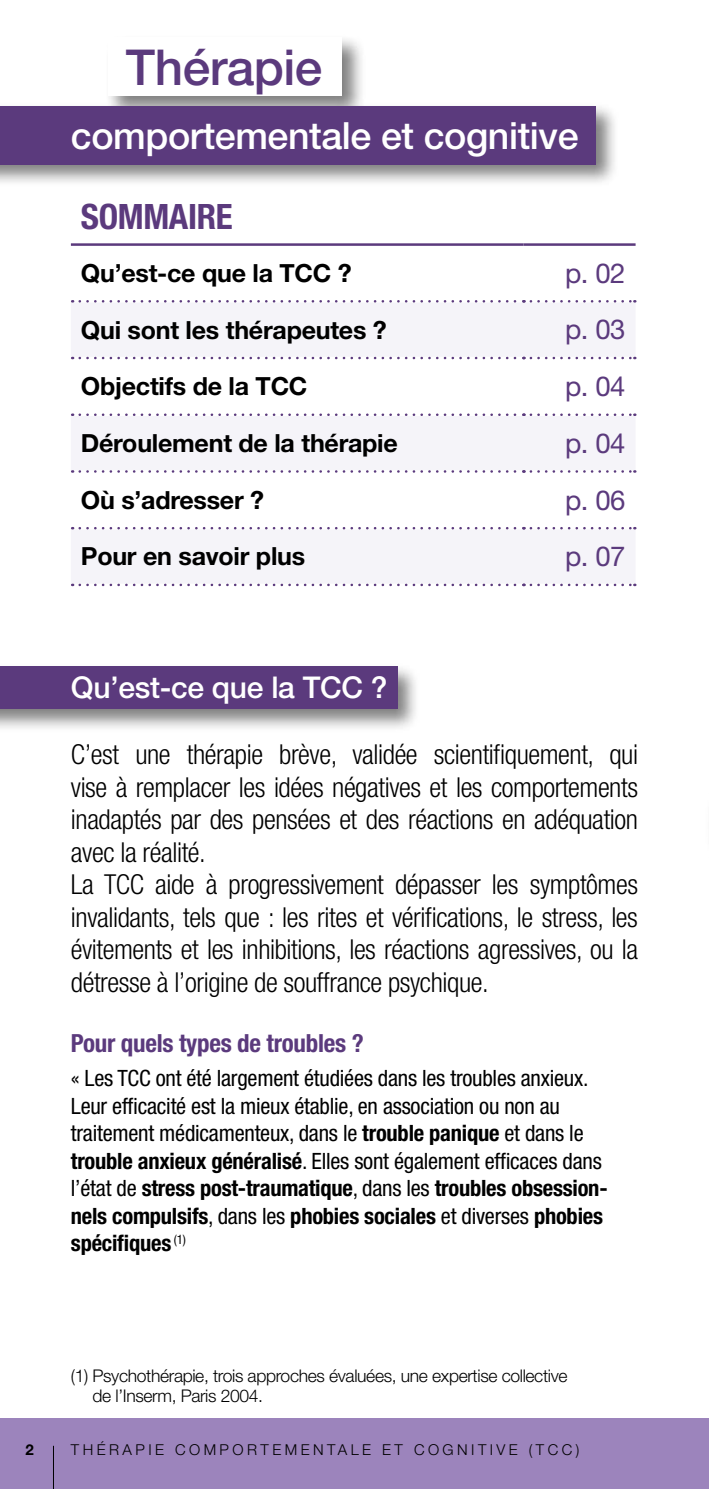
<style>
.page{position:relative;width:709px;height:1489px;background:#fff}
.page>*{position:absolute;margin:0;border:0;box-sizing:border-box;transform-origin:0 0}
.t1{font:500 49.5px "Helvetica Neue LT Pro";letter-spacing:-.01em;color:#5b3a7d}
.t2{font:500 37.5px "Helvetica Neue LT Pro";letter-spacing:-.01em;color:#fff}
.t3{font:700 condensed 35px "Helvetica Neue LT Pro";letter-spacing:-.01em;color:#5b3a7d}
.t4{font:500 30px "Helvetica Neue LT Pro";letter-spacing:-.01em;color:#fff}
.t5{font:300 condensed 27.5px/32.5px "Helvetica Neue LT Pro";letter-spacing:-.015em;color:#000}
.t6{font:27.5px "Helvetica Neue LT Pro";letter-spacing:-.015em;color:#5b3a7d}
.t7{font:700 25px "Helvetica Neue LT Pro";letter-spacing:-.01em;color:#000}
.t8{font:700 condensed 25px "Helvetica Neue LT Pro";letter-spacing:-.01em;color:#5b3a7d}
.t9{font:condensed 22.5px/27.5px "Helvetica Neue LT Pro";letter-spacing:-.01em;color:#000}
.t10{font:300 17.5px/20px "Helvetica Neue LT Pro";letter-spacing:-.02em;color:#000}
.t11{font:300 15px "Helvetica Neue LT Pro";letter-spacing:.23em;color:#000}
.t12{font:700 15px "Helvetica Neue LT Pro";color:#000}
.s1{font-weight:700}
</style>
<div class="page">
<div style="left:0;top:1417px;width:709px;height:71px;background:#9c84bc"></div>
<svg style="left:71px;top:301px;width:564px;height:284px;fill:#f5f4f9"></svg>
<hr style="left:72px;top:300px;width:451px;height:2px;background:#fff">
<hr style="left:523px;top:300px;width:111px;height:2px;background:#fff">
<hr style="left:72px;top:357px;width:451px;height:2px;background:#fff">
<hr style="left:523px;top:357px;width:111px;height:2px;background:#fff">
<hr style="left:72px;top:413px;width:451px;height:3px;background:#fff">
<hr style="left:523px;top:413px;width:111px;height:3px;background:#fff">
<hr style="left:72px;top:470px;width:451px;height:2px;background:#fff">
<hr style="left:523px;top:470px;width:111px;height:2px;background:#fff">
<hr style="left:72px;top:527px;width:451px;height:2px;background:#fff">
<hr style="left:523px;top:527px;width:111px;height:2px;background:#fff">
<hr style="left:72px;top:583px;width:451px;height:3px;background:#fff">
<hr style="left:523px;top:583px;width:111px;height:3px;background:#fff">
<hr style="left:71px;top:243px;width:452px;height:3px;background:#5b3a7d">
<hr style="left:523px;top:243px;width:112px;height:3px;background:#5b3a7d">
<svg style="left:80px;top:300px;width:444px;height:2px"></svg>
<svg style="left:531px;top:300px;width:104px;height:2px"></svg>
<svg style="left:80px;top:357px;width:444px;height:2px"></svg>
<svg style="left:531px;top:357px;width:104px;height:2px"></svg>
<svg style="left:80px;top:413px;width:444px;height:3px"></svg>
<svg style="left:531px;top:413px;width:104px;height:3px"></svg>
<svg style="left:80px;top:470px;width:444px;height:2px"></svg>
<svg style="left:531px;top:470px;width:104px;height:2px"></svg>
<svg style="left:80px;top:527px;width:444px;height:2px"></svg>
<svg style="left:531px;top:527px;width:104px;height:2px"></svg>
<svg style="left:80px;top:583px;width:444px;height:3px"></svg>
<svg style="left:531px;top:583px;width:104px;height:3px"></svg>
<div style="left:0;top:662px;width:421px;height:71px;background:#000;opacity:.5"></div>
<div style="left:0;top:666px;width:397px;height:43px;background:#5b3a7d"></div>
<div style="left:104px;top:34px;width:262px;height:86px;background:#000;opacity:.5"></div>
<div style="left:108px;top:38px;width:234px;height:58px;background:#fff"></div>
<div style="left:0;top:102px;width:619px;height:86px;background:#000;opacity:.5"></div>
<div style="left:0;top:106px;width:595px;height:58px;background:#5b3a7d"></div>
<hr style="left:708px;top:794px;width:1px;height:42px;background:#5b3a7d">
<hr style="left:53px;top:1445px;width:1px;height:43px;background:#000">
<h1 class="t1" style="left:126px;top:37px;width:198px">Thérapie</h1>
<h2 class="t2" style="left:71px;top:113px;width:509px">comportementale et cognitive</h2>
<p class="t3" style="left:81px;top:195px;width:153px">SOMMAIRE</p>
<p class="t7" style="left:81px;top:257px;width:272px">Qu’est-ce que la TCC ?</p>
<p class="t6" style="left:565px;top:256px;width:62px">p. 02</p>
<p class="t7" style="left:81px;top:314px;width:307px">Qui sont les thérapeutes ?</p>
<p class="t6" style="left:565px;top:313px;width:62px">p. 03</p>
<p class="t7" style="left:81px;top:370px;width:228px">Objectifs de la TCC</p>
<p class="t6" style="left:565px;top:369px;width:62px">p. 04</p>
<p class="t7" style="left:81px;top:427px;width:318px">Déroulement de la thérapie</p>
<p class="t6" style="left:565px;top:426px;width:62px">p. 04</p>
<p class="t7" style="left:81px;top:484px;width:185px">Où s’adresser ?</p>
<p class="t6" style="left:565px;top:483px;width:62px">p. 06</p>
<p class="t7" style="left:81px;top:540px;width:226px">Pour en savoir plus</p>
<p class="t6" style="left:565px;top:539px;width:62px">p. 07</p>
<p class="t4" style="left:71px;top:669px;width:318px">Qu’est-ce que la TCC ?</p>
<p class="t5" style="left:71px;top:738px;width:569px">C’est une thérapie brève, validée scientifiquement, qui vise à remplacer les idées négatives et les comportements inadaptés par des pensées et des réactions en adéquation avec la réalité.<br>La TCC aide à progressivement dépasser les symptômes invalidants, tels que : les rites et vérifications, le stress, les évitements et les inhibitions, les réactions agressives, ou la détresse à l’origine de souffrance psychique.</p>
<p class="t8" style="left:71px;top:1027px;width:294px">Pour quels types de troubles ?</p>
<p class="t9" style="left:71px;top:1064px;width:538px">« Les TCC ont été largement étudiées dans les troubles anxieux.<br>Leur efficacité est la mieux établie, en association ou non au traitement médicamenteux, dans le <span class="s1">trouble panique</span> et dans le <span class="s1">trouble anxieux généralisé</span>. Elles sont également efficaces dans l’état de <span class="s1">stress post-traumatique</span>, dans les <span class="s1">troubles obsession&shy;nels compulsifs</span>, dans les <span class="s1">phobies sociales</span> et diverses <span class="s1">phobies spécifiques</span> <sup>(1)</sup></p>
<p class="t10" style="left:92px;top:1365px;width:476px;text-indent:-22px">(1) Psychothérapie, trois approches évaluées, une expertise collective de l’Inserm, Paris 2004.</p>
<p class="t12" style="left:26px;top:1440px;width:10px">2</p>
<p class="t11" style="left:71px;top:1439px;width:510px">THÉRAPIE COMPORTEMENTALE ET COGNITIVE (TCC)</p>
</div>
